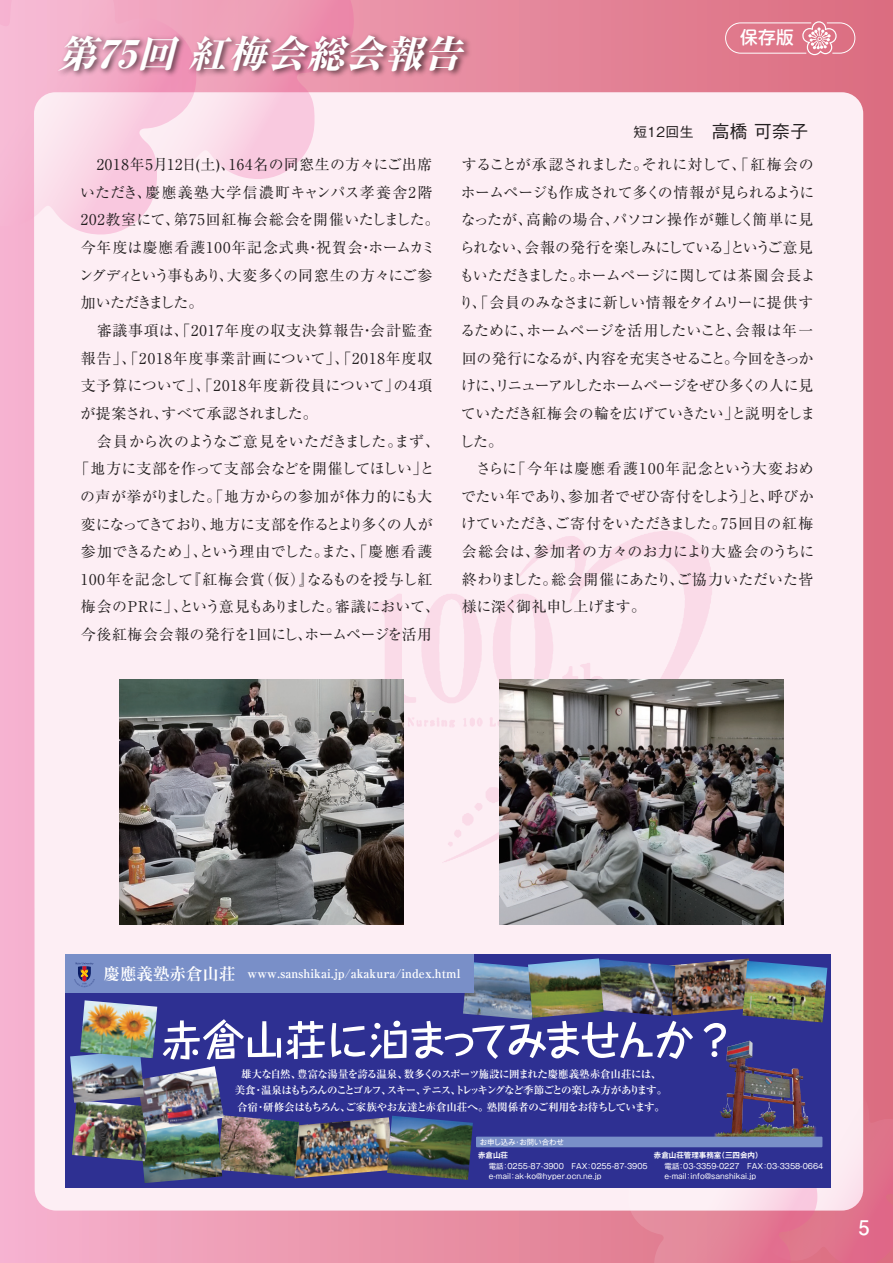
<style>
.page{position:relative;width:893px;height:1263px;background:#fff}
.page>*{position:absolute;margin:0;border:0;box-sizing:border-box;transform-origin:0 0}
.t1{font:italic 800 38.25px "Ryumin Pro";color:#fff}
.t2{font:700 20.25px "Futo Go B101 Pro";color:#fff}
.t3{font:500 17.7px "Gothic BBB Pro";color:#231f20}
.t4{font:500 17.7px "Shin M Go Pro";color:#fff}
.t5{font:14.85px/27.6px "Ryumin Pro";letter-spacing:-.015em;color:#231f20;text-align:justify}
.t6{font:14.85px/27.6px "Ryumin Pro";letter-spacing:-.045em;color:#231f20}
.t7{font:14.85px/27.6px "Ryumin Pro";letter-spacing:.025em;color:#231f20}
.t8{font:14.85px "Ryumin Pro";letter-spacing:-.035em;color:#231f20}
.t9{font:14.85px "Ryumin Pro";letter-spacing:-.07em;color:#231f20}
.t10{font:14.85px "Ryumin Pro";letter-spacing:.005em;color:#231f20}
.t11{font:700 12px "Ryumin Pro";color:#fff}
.t12{font:700 10.5px/16.5px "Ryumin Pro";letter-spacing:-.07em;color:#fff;text-align:center}
.t13{font:7.5px/10.5px "Gothic MB101 Pro";color:#fff}
.t14{font:700 7.5px "Gothic MB101 Pro De";color:#fff}
.s1{font-size:13.8px}
.s2{font-size:16.5px}
</style>
<div class="page">
<div style="left:0;top:0;width:893px;height:1263px;background:linear-gradient(to right,#f6b3ce,#da6c7d)"></div>
<div style="left:34px;top:92px;width:829px;height:1118px;background:#fdeef4"></div>
<img style="left:367px;top:524px;width:349px;height:349px">
<svg style="left:725px;top:21px;width:131px;height:34px;background:#e28696"></svg>
<svg style="left:196px;top:0;width:158px;height:179px;background:#f7c9da"></svg>
<svg style="left:0;top:0;width:196px;height:235px;background:#f8ccdf"></svg>
<svg style="left:628px;top:1080px;width:265px;height:183px;background:#e99caf"></svg>
<img style="left:50px;top:29px;width:431px;height:59px">
<img style="left:120px;top:680px;width:284px;height:245px">
<img style="left:499px;top:680px;width:284px;height:245px">
<div style="left:66px;top:954px;width:765px;height:234px;background:#2e3092"></div>
<img style="left:290px;top:1117px;width:97px;height:61px">
<img style="left:675px;top:958px;width:74px;height:57px">
<img style="left:222px;top:1115px;width:77px;height:61px">
<img style="left:714px;top:1047px;width:102px;height:89px">
<img style="left:142px;top:1131px;width:80px;height:52px">
<img style="left:72px;top:1103px;width:78px;height:58px">
<img style="left:387px;top:1116px;width:86px;height:64px">
<img style="left:463px;top:962px;width:69px;height:58px">
<img style="left:604px;top:959px;width:71px;height:57px">
<img style="left:743px;top:961px;width:84px;height:61px">
<img style="left:137px;top:1066px;width:87px;height:65px">
<img style="left:528px;top:958px;width:76px;height:60px">
<img style="left:70px;top:1055px;width:74px;height:48px">
<img style="left:80px;top:1000px;width:77px;height:58px">
<svg style="left:163px;top:1019px;width:162px;height:41px"></svg>
<svg style="left:331px;top:1021px;width:362px;height:38px"></svg>
<svg style="left:703px;top:1023px;width:23px;height:34px"></svg>
<div style="left:66px;top:954px;width:408px;height:38px;background:#798fc8"></div>
<svg style="left:74px;top:962px;width:21px;height:25px"></svg>
<div style="left:476px;top:1136px;width:346px;height:11px;background:#798fc8"></div>
<h1 class="t1" style="left:57px;top:23px;width:420px">第75回 紅梅会総会報告</h1>
<p class="t4" style="left:740px;top:23px;width:55px">保存版</p>
<p class="t3" style="left:633px;top:118px;width:176px"><span class="s1">短12回生</span>　高橋 可奈子</p>
<p class="t7" style="left:79px;top:150px;width:362px;text-indent:18px">2018年5月12日(土)、164名の同窓生の方々にご出席いただき、慶應義塾大学信濃町キャンパス孝養舎2階<br>202教室にて、第75回紅梅会総会を開催いたしました。今年度は慶應看護100年記念式典・祝賀会・ホームカミングディという事もあり、大変多くの同窓生の方々にご参加いただきました。</p>
<p class="t5" style="left:80px;top:316px;width:353px;text-indent:16px">審議事項は、「2017年度の収支決算報告・会計監査報告」、「2018年度事業計画について」、「2018年度収支予算について」、「2018年度新役員について」の4項が提案され、すべて承認されました。</p>
<p class="t5" style="left:97px;top:426px;width:345px">会員から次のようなご意見をいただきました。まず、</p>
<p class="t5" style="left:74px;top:454px;width:362px">「地方に支部を作って支部会などを開催してほしい」と</p>
<p class="t7" style="left:80px;top:481px;width:354px">の声が挙がりました。「地方からの参加が体力的にも大</p>
<p class="t9" style="left:81px;top:512px;width:353px">変になってきており、地方に支部を作るとより多くの人が</p>
<p class="t8" style="left:81px;top:540px;width:353px">参加できるため」、という理由でした。また、「慶應看護</p>
<p class="t8" style="left:81px;top:567px;width:353px">100年を記念して『紅梅会賞（仮）』なるものを授与し紅</p>
<p class="t5" style="left:81px;top:592px;width:361px">梅会のPRに」、という意見もありました。審議において、</p>
<p class="t10" style="left:81px;top:623px;width:353px">今後紅梅会会報の発行を1回にし、ホームページを活用</p>
<p class="t6" style="left:459px;top:150px;width:358px">することが承認されました。それに対して、「紅梅会のホームページも作成されて多くの情報が見られるようになったが、高齢の場合、パソコン操作が難しく簡単に見られない、会報の発行を楽しみにしている」というご意見もいただきました。ホームページに関しては茶園会長より、「会員のみなさまに新しい情報をタイムリーに提供するために、ホームページを活用したいこと、会報は年一回の発行になるが、内容を充実させること。今回をきっかけに、リニューアルしたホームページをぜひ多くの人に見ていただき紅梅会の輪を広げていきたい」と説明をしました。</p>
<p class="t5" style="left:461px;top:454px;width:355px;text-indent:15px">さらに「今年は慶應看護100年記念という大変おめでたい年であり、参加者でぜひ寄付をしよう」と、呼びかけていただき、ご寄付をいただきました。75回目の紅梅会総会は、参加者の方々のお力により大盛会のうちに終わりました。総会開催にあたり、ご協力いただいた皆様に深く御礼申し上げます。</p>
<p class="t11" style="left:104px;top:964px;width:358px"><span class="s2">慶應義塾赤倉山荘</span> www.sanshikai.jp/akakura/index.html</p>
<p class="t12" style="left:235px;top:1065px;width:434px">雄大な自然、豊富な湯量を誇る温泉、数多くのスポーツ施設に囲まれた慶應義塾赤倉山荘には、美食・温泉はもちろんのことゴルフ、スキー、テニス、トレッキングなど季節ごとの楽しみ方があります。合宿・研修会はもちろん、ご家族やお友達と赤倉山荘へ。塾関係者のご利用をお待ちしています。</p>
<p class="t13" style="left:480px;top:1136px;width:86px">お申し込み・お問い合わせ</p>
<p class="t14" style="left:654px;top:1149px;width:110px">赤倉山荘管理事務室（三四会内）</p>
<p class="t13" style="left:664px;top:1159px;width:160px">電話：03-3359-0227　FAX：03-3358-0664 e-mail：info@sanshikai.jp</p>
<p class="t14" style="left:478px;top:1149px;width:31px">赤倉山荘</p>
<p class="t13" style="left:489px;top:1159px;width:160px">電話：0255-87-3900　FAX：0255-87-3905 e-mail：ak-ko@hyper.ocn.ne.jp</p>
<h2 class="t2" style="left:858px;top:1211px;width:13px">5</h2>
</div>
